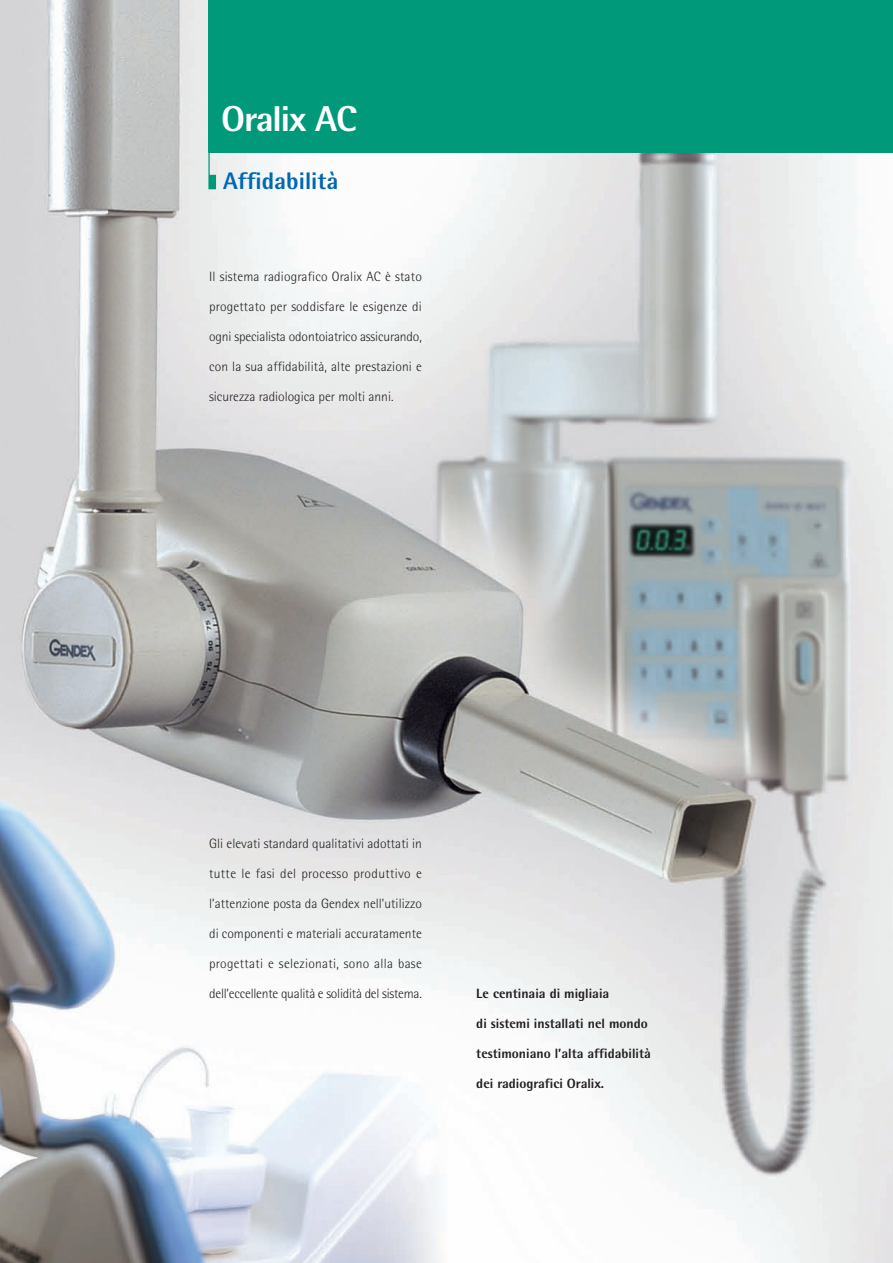
<style>
.page{position:relative;width:893px;height:1263px;background:#fff}
.page>*{position:absolute;margin:0;border:0;box-sizing:border-box;transform-origin:0 0}
.t1{font:800 36px "Rotis Semi Sans";letter-spacing:-.03em;color:#fff}
.t2{font:800 24px "Rotis Semi Sans";color:#0168b3}
.t3{font:300 13.5px "Rotis Semi Sans";color:#231f20}
.t4{font:800 13.5px "Rotis Semi Sans";color:#231f20}
.t5{font:300 13.5px "Rotis Semi Sans";letter-spacing:.02em;color:#231f20}
.t6{font:300 13.5px "Rotis Semi Sans";letter-spacing:.025em;color:#231f20}
</style>
<div class="page">
<img style="left:0;top:0;width:893px;height:1263px">
<div style="left:208px;top:0;width:685px;height:153px;background:#00997a"></div>
<svg style="left:208px;top:153px;width:8px;height:36px"></svg>
<h1 class="t1" style="left:221px;top:106px;width:137px">Oralix AC</h1>
<h2 class="t2" style="left:223px;top:173px;width:117px">Affidabilità</h2>
<p class="t3" style="left:209px;top:271px;width:214px">Il sistema radiografico Oralix AC è stato</p>
<p class="t3" style="left:209px;top:301px;width:214px">progettato per soddisfare le esigenze di</p>
<p class="t3" style="left:209px;top:331px;width:214px">ogni specialista odontoiatrico assicurando,</p>
<p class="t3" style="left:209px;top:361px;width:214px">con la sua affidabilità, alte prestazioni e</p>
<p class="t3" style="left:209px;top:391px;width:186px">sicurezza radiologica per molti anni.</p>
<p class="t3" style="left:209px;top:838px;width:214px">Gli elevati standard qualitativi adottati in</p>
<p class="t6" style="left:209px;top:868px;width:214px">tutte le fasi del processo produttivo e</p>
<p class="t3" style="left:209px;top:898px;width:214px">l’attenzione posta da Gendex nell’utilizzo</p>
<p class="t3" style="left:209px;top:928px;width:214px">di componenti e materiali accuratamente</p>
<p class="t5" style="left:209px;top:958px;width:214px">progettati e selezionati, sono alla base</p>
<p class="t3" style="left:209px;top:988px;width:214px">dell’eccellente qualità e solidità del sistema.</p>
<p class="t4" style="left:476px;top:988px;width:134px">Le centinaia di migliaia</p>
<p class="t4" style="left:476px;top:1018px;width:173px">di sistemi installati nel mondo</p>
<p class="t4" style="left:476px;top:1048px;width:176px">testimoniano l’alta affidabilità</p>
<p class="t4" style="left:476px;top:1078px;width:129px">dei radiografici Oralix.</p>
</div>
